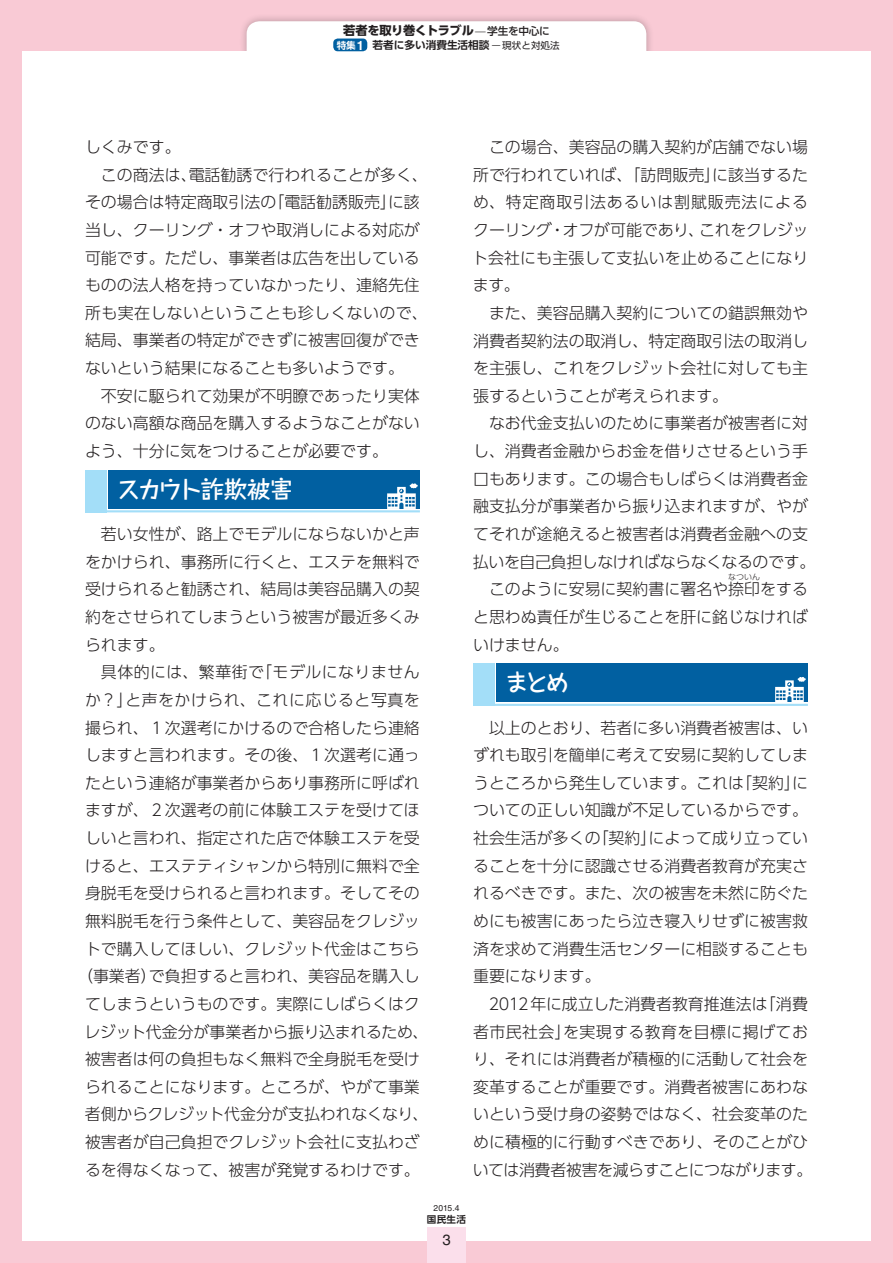
<style>
.page{position:relative;width:893px;height:1263px;background:#fff}
.page>*{position:absolute;margin:0;border:0;box-sizing:border-box;transform-origin:0 0}
.t1{font:700 23.4px "Taka Hand Std De";letter-spacing:-.065em;color:#fff}
.t2{font:700 23.4px "Taka Hand Std De";letter-spacing:-.09em;color:#fff}
.t3{font:300 15.9px/27.6px "UD Shin Go Pro";color:#231f20;text-align:justify}
.t4{font:300 15.9px "UD Shin Go Pro";letter-spacing:.03em;color:#231f20}
.t5{font:300 15.9px "UD Shin Go Pro";letter-spacing:-.02em;color:#231f20}
.t6{font:300 15.9px "UD Shin Go Pro";letter-spacing:.025em;color:#231f20}
.t7{font:14.85px "Helvetica LT Std";color:#231f20}
.t8{font:700 12.15px "UD Shin Go Pro";letter-spacing:-.03em;color:#231f20}
.t9{font:700 10.65px "UD Shin Go Pro De";color:#231f20}
.t10{font:700 9.6px "UD Shin Go Pro De";color:#231f20}
.t11{font:8.55px "Helvetica LT Std";color:#231f20}
.t12{font:300 7.95px "UD Shin Go Pro";color:#231f20}
.s1{font-weight:300;font-size:10.65px}
.s2{font-weight:500;font-size:10.65px}
.s3{font-size:9.6px;color:#fff}
.s4{font-family:"Helvetica LT Std";font-size:12.75px;color:#fff}
.s5{font-family:"UD Shin Go Pro";font-weight:300;font-size:9.6px}
.s6{font-family:"UD Shin Go Pro";font-weight:400;font-size:9.6px}
</style>
<div class="page">
<div style="left:0;top:0;width:893px;height:51px;background:#f9cad5"></div>
<div style="left:872px;top:0;width:21px;height:1263px;background:#f9cad5"></div>
<div style="left:0;top:1242px;width:893px;height:21px;background:#f9cad5"></div>
<div style="left:0;top:0;width:21px;height:1263px;background:#f9cad5"></div>
<div style="left:239px;top:13px;width:415px;height:59px;background:#231f20;opacity:.3"></div>
<div style="left:247px;top:21px;width:399px;height:43px;background:#fff;border-radius:13px"></div>
<div style="left:221px;top:51px;width:451px;height:30px;background:#fff"></div>
<div style="left:333px;top:39px;width:34px;height:12px;background:#0160a1;border-radius:4px"></div>
<div style="left:427px;top:1227px;width:39px;height:36px;background:#fbdfeb"></div>
<div style="left:473px;top:663px;width:21px;height:43px;background:#a3def8"></div>
<div style="left:496px;top:663px;width:312px;height:39px;background:#0160a1"></div>
<svg style="left:775px;top:677px;width:31px;height:25px"></svg>
<hr style="left:473px;top:704px;width:335px;height:2px;background:#a3def8">
<div style="left:85px;top:470px;width:21px;height:42px;background:#a3def8"></div>
<div style="left:108px;top:470px;width:312px;height:38px;background:#0160a1"></div>
<svg style="left:387px;top:483px;width:31px;height:26px"></svg>
<hr style="left:85px;top:510px;width:335px;height:2px;background:#a3def8">
<p class="t8" style="left:343px;top:21px;width:208px">若者を取り巻くトラブル<span class="s1">―</span><span class="s2">学生を中心に</span></p>
<p class="t9" style="left:337px;top:36px;width:224px"><span class="s3">特集</span><span class="s4">1</span> 若者に多い消費生活相談<span class="s5">ー</span><span class="s6">現状と対処法</span></p>
<p class="t3" style="left:85px;top:133px;width:97px">しくみです。</p>
<p class="t3" style="left:101px;top:160px;width:328px">この商法は、電話勧誘で行われることが多く、</p>
<p class="t3" style="left:85px;top:188px;width:336px">その場合は特定商取引法の「電話勧誘販売」に該</p>
<p class="t3" style="left:85px;top:215px;width:336px">当し、クーリング・オフや取消しによる対応が</p>
<p class="t3" style="left:85px;top:243px;width:336px">可能です。ただし、事業者は広告を出している</p>
<p class="t3" style="left:85px;top:271px;width:336px">ものの法人格を持っていなかったり、連絡先住</p>
<p class="t6" style="left:85px;top:300px;width:344px">所も実在しないということも珍しくないので、</p>
<p class="t3" style="left:85px;top:326px;width:336px">結局、事業者の特定ができずに被害回復ができ</p>
<p class="t3" style="left:85px;top:354px;width:320px">ないという結果になることも多いようです。</p>
<p class="t3" style="left:101px;top:381px;width:320px">不安に駆られて効果が不明瞭であったり実体</p>
<p class="t3" style="left:85px;top:409px;width:336px">のない高額な商品を購入するようなことがない</p>
<p class="t3" style="left:85px;top:437px;width:304px">よう、十分に気をつけることが必要です。</p>
<h1 class="t1" style="left:117px;top:473px;width:178px">スカウト詐欺被害</h1>
<p class="t3" style="left:85px;top:520px;width:336px;text-indent:16px">若い女性が、路上でモデルにならないかと声をかけられ、事務所に行くと、エステを無料で受けられると勧誘され、結局は美容品購入の契約をさせられてしまうという被害が最近多くみられます。</p>
<p class="t4" style="left:101px;top:659px;width:320px">具体的には、繁華街で「モデルになりません</p>
<p class="t4" style="left:85px;top:687px;width:336px">か？」と声をかけられ、これに応じると写真を</p>
<p class="t3" style="left:85px;top:713px;width:336px">撮られ、１次選考にかけるので合格したら連絡</p>
<p class="t3" style="left:85px;top:741px;width:336px">しますと言われます。その後、１次選考に通っ</p>
<p class="t3" style="left:85px;top:768px;width:336px">たという連絡が事業者からあり事務所に呼ばれ</p>
<p class="t3" style="left:85px;top:796px;width:336px">ますが、２次選考の前に体験エステを受けてほ</p>
<p class="t3" style="left:85px;top:824px;width:336px">しいと言われ、指定された店で体験エステを受</p>
<p class="t3" style="left:85px;top:851px;width:336px">けると、エステティシャンから特別に無料で全</p>
<p class="t3" style="left:85px;top:879px;width:336px">身脱毛を受けられると言われます。そしてその</p>
<p class="t3" style="left:85px;top:906px;width:336px">無料脱毛を行う条件として、美容品をクレジッ</p>
<p class="t3" style="left:85px;top:934px;width:336px">トで購入してほしい、クレジット代金はこちら</p>
<p class="t3" style="left:77px;top:962px;width:344px">（事業者）で負担すると言われ、美容品を購入し</p>
<p class="t3" style="left:85px;top:989px;width:336px">てしまうというものです。実際にしばらくはク</p>
<p class="t5" style="left:84px;top:1018px;width:346px">レジット代金分が事業者から振り込まれるため、</p>
<p class="t3" style="left:85px;top:1045px;width:336px">被害者は何の負担もなく無料で全身脱毛を受け</p>
<p class="t3" style="left:85px;top:1072px;width:336px">られることになります。ところが、やがて事業</p>
<p class="t3" style="left:85px;top:1100px;width:345px">者側からクレジット代金分が支払われなくなり、</p>
<p class="t3" style="left:85px;top:1128px;width:336px">被害者が自己負担でクレジット会社に支払わざ</p>
<p class="t3" style="left:85px;top:1155px;width:336px">るを得なくなって、被害が発覚するわけです。</p>
<p class="t3" style="left:472px;top:133px;width:338px;text-indent:17px">この場合、美容品の購入契約が店舗でない場所で行われていれば、「訪問販売」に該当するため、特定商取引法あるいは割賦販売法によるクーリング・オフが可能であり、これをクレジット会社にも主張して支払いを止めることになります。</p>
<p class="t3" style="left:473px;top:298px;width:336px;text-indent:16px">また、美容品購入契約についての錯誤無効や消費者契約法の取消し、特定商取引法の取消しを主張し、これをクレジット会社に対しても主張するということが考えられます。</p>
<p class="t3" style="left:473px;top:409px;width:344px;text-align:center">なお代金支払いのために事業者が被害者に対<br>し、消費者金融からお金を借りさせるという手口もあります。この場合もしばらくは消費者金融支払分が事業者から振り込まれますが、やがてそれが途絶えると被害者は消費者金融への支払いを自己負担しなければならなくなるのです。このように安易に契約書に署名や捺印をする</p>
<p class="t12" style="left:728px;top:571px;width:33px">なついん</p>
<p class="t3" style="left:473px;top:603px;width:336px">と思わぬ責任が生じることを肝に銘じなければいけません。</p>
<h1 class="t2" style="left:505px;top:666px;width:66px">まとめ</h1>
<p class="t3" style="left:473px;top:713px;width:336px;text-indent:16px">以上のとおり、若者に多い消費者被害は、いずれも取引を簡単に考えて安易に契約してしまうところから発生しています。これは「契約」についての正しい知識が不足しているからです。社会生活が多くの「契約」によって成り立っていることを十分に認識させる消費者教育が充実されるべきです。また、次の被害を未然に防ぐためにも被害にあったら泣き寝入りせずに被害救済を求めて消費生活センターに相談することも重要になります。</p>
<p class="t3" style="left:473px;top:989px;width:341px;text-align:left;text-indent:16px">2012年に成立した消費者教育推進法は「消費者市民社会」を実現する教育を目標に掲げており、それには消費者が積極的に活動して社会を変革することが重要です。消費者被害にあわないという受け身の姿勢ではなく、社会変革のために積極的に行動すべきであり、そのことがひいては消費者被害を減らすことにつながります。</p>
<p class="t11" style="left:433px;top:1202px;width:28px">2015.4</p>
<p class="t10" style="left:427px;top:1211px;width:41px">国民生活</p>
<p class="t7" style="left:442px;top:1231px;width:10px">3</p>
</div>
